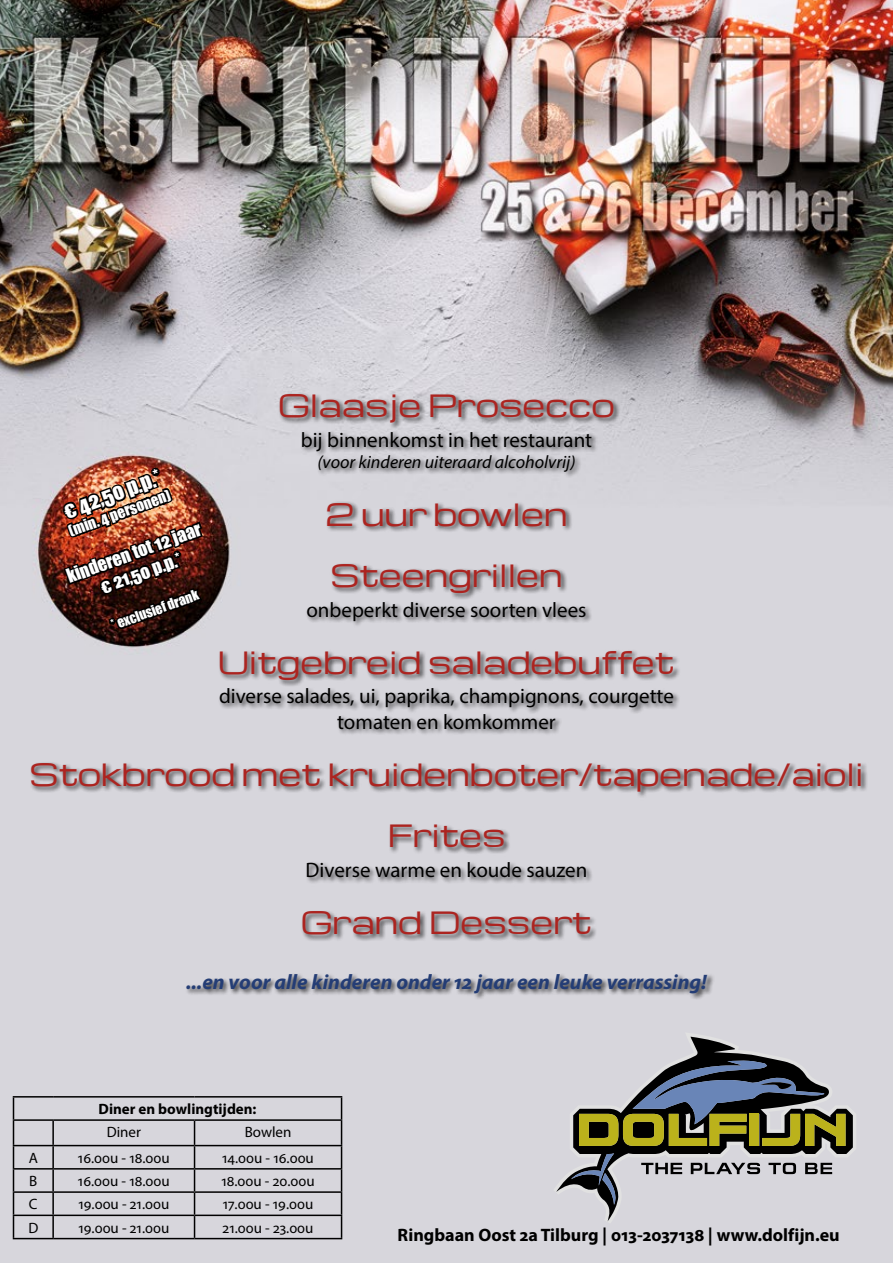
<style>
.page{position:relative;width:893px;height:1263px;background:#fff}
.page>*{position:absolute;margin:0;border:0;box-sizing:border-box;transform-origin:0 0}
.t1{font:30px/61.5px "Michroma";color:#ac2420}
.t2{font:21px/25.2px "Myriad Pro";color:#000;text-align:center}
.t3{font:italic 700 21px "Myriad Pro";color:#243d75}
.t4{font:21px "Impact";color:#fff}
.t5{font:700 18px "Myriad Pro";color:#000}
.t6{font:italic 18px "Myriad Pro";color:#000}
.t7{font:18px/21.6px "Impact";color:#fff;text-align:center}
.t8{font:15px "Myriad Pro";color:#000}
.t9{font:700 15px "Myriad Pro";color:#000}
.t10{font:15px "Impact";color:#fff}
.t11{font:13.5px "Impact";color:#fff}
</style>
<div class="page">
<img style="left:0;top:0;width:893px;height:1263px">
<div style="left:30px;top:393px;width:838px;height:607px;background:#000;opacity:.75"></div>
<hr style="left:13px;top:1096px;width:40px;height:1px;background:#000">
<hr style="left:53px;top:1096px;width:142px;height:1px;background:#000">
<hr style="left:195px;top:1096px;width:147px;height:1px;background:#000">
<hr style="left:13px;top:1119px;width:40px;height:2px;background:#000">
<hr style="left:53px;top:1119px;width:142px;height:2px;background:#000">
<hr style="left:52px;top:1121px;width:2px;height:24px;background:#000">
<hr style="left:195px;top:1119px;width:147px;height:2px;background:#000">
<hr style="left:13px;top:1145px;width:40px;height:1px;background:#000">
<hr style="left:53px;top:1145px;width:142px;height:1px;background:#000">
<hr style="left:52px;top:1146px;width:2px;height:22px;background:#000">
<hr style="left:195px;top:1145px;width:147px;height:1px;background:#000">
<hr style="left:13px;top:1168px;width:40px;height:1px;background:#000">
<hr style="left:53px;top:1168px;width:142px;height:1px;background:#000">
<hr style="left:52px;top:1169px;width:2px;height:22px;background:#000">
<hr style="left:195px;top:1168px;width:147px;height:1px;background:#000">
<hr style="left:13px;top:1191px;width:40px;height:2px;background:#000">
<hr style="left:53px;top:1191px;width:142px;height:2px;background:#000">
<hr style="left:52px;top:1193px;width:2px;height:21px;background:#000">
<hr style="left:195px;top:1191px;width:147px;height:2px;background:#000">
<hr style="left:13px;top:1214px;width:40px;height:2px;background:#000">
<svg style="left:13px;top:1097px;width:1px;height:141px"></svg>
<hr style="left:53px;top:1214px;width:142px;height:2px;background:#000">
<hr style="left:52px;top:1216px;width:2px;height:22px;background:#000">
<hr style="left:195px;top:1214px;width:147px;height:2px;background:#000">
<svg style="left:194px;top:1121px;width:1px;height:117px"></svg>
<svg style="left:341px;top:1097px;width:1px;height:141px"></svg>
<hr style="left:13px;top:1238px;width:40px;height:1px;background:#000">
<hr style="left:53px;top:1238px;width:142px;height:1px;background:#000">
<hr style="left:195px;top:1238px;width:147px;height:1px;background:#000">
<img style="left:60px;top:465px;width:145px;height:175px">
<div style="left:553px;top:1032px;width:303px;height:192px;background:#d7d6dc"></div>
<svg style="left:556px;top:1037px;width:297px;height:184px;background:#b9b8bc"></svg>
<svg style="left:571px;top:1153px;width:49px;height:52px;background:#787c84"></svg>
<svg style="left:579px;top:1060px;width:266px;height:86px;background:#747761"></svg>
<h1 class="t1" style="left:278px;top:376px;width:338px">Glaasje Prosecco</h1>
<p class="t2" style="left:301px;top:427px;width:293px">bij binnenkomst in het restaurant</p>
<p class="t6" style="left:317px;top:451px;width:259px">(voor kinderen uiteraard alcoholvrij)</p>
<h1 class="t1" style="left:325px;top:485px;width:243px">2 uur bowlen<br>Steengrillen</h1>
<p class="t2" style="left:306px;top:597px;width:282px">onbeperkt diverse soorten vlees</p>
<h1 class="t1" style="left:218px;top:633px;width:459px">Uitgebreid saladebuffet</h1>
<p class="t2" style="left:219px;top:683px;width:456px">diverse salades, ui, paprika, champignons, courgette tomaten en komkommer</p>
<h1 class="t1" style="left:30px;top:745px;width:835px;text-align:center">Stokbrood met kruidenboter/tapenade/aioli<br>Frites</h1>
<p class="t2" style="left:306px;top:857px;width:283px">Diverse warme en koude sauzen</p>
<h1 class="t1" style="left:301px;top:893px;width:293px">Grand Dessert</h1>
<p class="t3" style="left:186px;top:968px;width:522px">...en voor alle kinderen onder 12 jaar een leuke verrassing!</p>
<p class="t4" style="left:60px;top:496px;width:103px;rotate:-20deg">€ 42,50 p.p.*</p>
<p class="t10" style="left:65px;top:520px;width:109px;rotate:-20deg">(min. 4 personen)</p>
<p class="t7" style="left:64px;top:566px;width:143px;rotate:-20deg">kinderen tot 12 jaar € 21,50 p.p.*</p>
<p class="t11" style="left:108px;top:616px;width:93px;rotate:-20deg">* exclusief drank</p>
<p class="t9" style="left:99px;top:1099px;width:160px">Diner en bowlingtijden:</p>
<p class="t8" style="left:107px;top:1123px;width:36px">Diner</p>
<p class="t8" style="left:245px;top:1123px;width:48px">Bowlen</p>
<p class="t8" style="left:29px;top:1148px;width:11px">A</p>
<p class="t8" style="left:78px;top:1148px;width:93px">16.00u - 18.00u</p>
<p class="t8" style="left:222px;top:1148px;width:93px">14.00u - 16.00u</p>
<p class="t8" style="left:29px;top:1172px;width:10px">B</p>
<p class="t8" style="left:78px;top:1172px;width:93px">16.00u - 18.00u</p>
<p class="t8" style="left:221px;top:1172px;width:95px">18.00u - 20.00u</p>
<p class="t8" style="left:29px;top:1195px;width:10px">C</p>
<p class="t8" style="left:78px;top:1195px;width:92px">19.00u - 21.00u</p>
<p class="t8" style="left:223px;top:1195px;width:92px">17.00u - 19.00u</p>
<p class="t8" style="left:28px;top:1218px;width:11px">D</p>
<p class="t8" style="left:78px;top:1218px;width:92px">19.00u - 21.00u</p>
<p class="t8" style="left:223px;top:1218px;width:92px">21.00u - 23.00u</p>
<p class="t5" style="left:398px;top:1223px;width:444px">Ringbaan Oost 2a Tilburg | 013-2037138 | www.dolfijn.eu</p>
</div>
